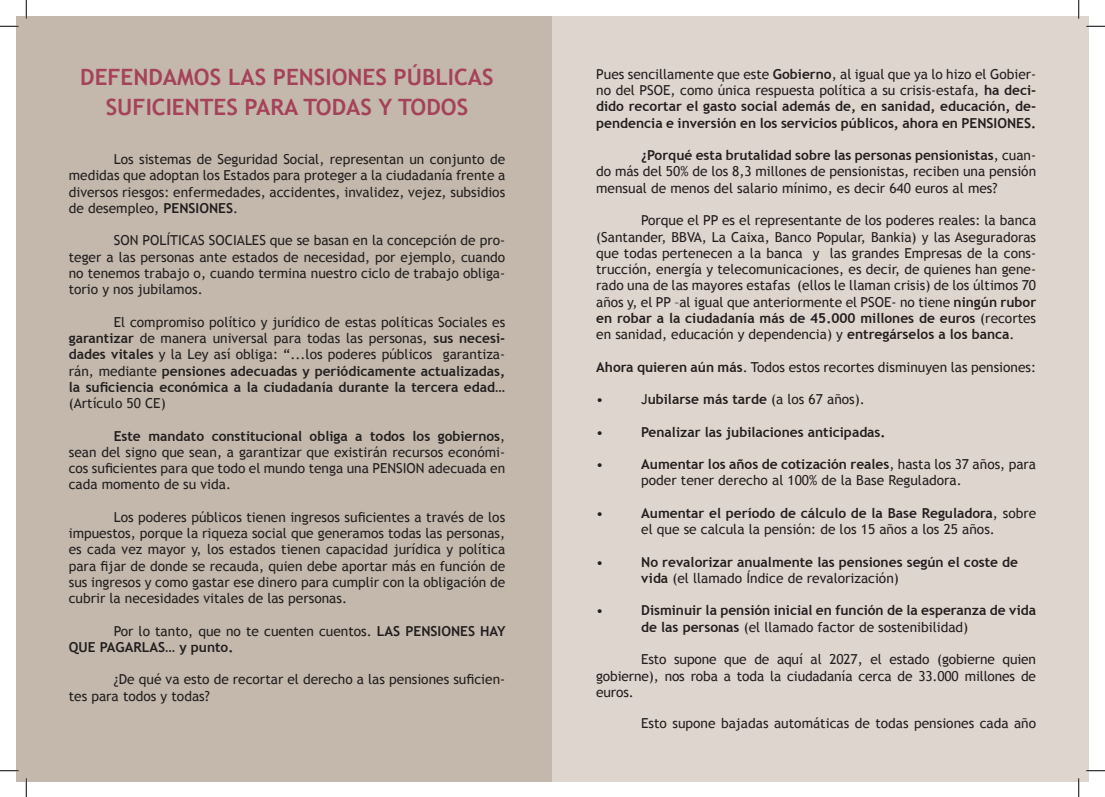
<style>
.page{position:relative;width:1105px;height:797px;background:#fff}
.page>*{position:absolute;margin:0;border:0;box-sizing:border-box;transform-origin:0 0}
.t1{font:700 22.5px/30px "Trebuchet MS";color:#a5425a;text-align:center}
.t2{font:13.75px/16.2px "Trebuchet MS";color:#231f20;text-align:justify}
.t3{font:700 13.75px/16.2px "Trebuchet MS";color:#231f20}
.s1{font-weight:700}
.s2{font-weight:400}
</style>
<div class="page">
<div style="left:16px;top:16px;width:536px;height:765px;background:#c3b8ab"></div>
<div style="left:552px;top:16px;width:537px;height:765px;background:#ded6ce"></div>
<svg style="left:0;top:25px;width:19px;height:2px"></svg>
<svg style="left:1086px;top:25px;width:19px;height:2px"></svg>
<svg style="left:0;top:770px;width:19px;height:1px"></svg>
<svg style="left:1086px;top:770px;width:19px;height:1px"></svg>
<svg style="left:25px;top:0;width:2px;height:19px"></svg>
<svg style="left:25px;top:778px;width:2px;height:19px"></svg>
<svg style="left:1078px;top:0;width:1px;height:19px"></svg>
<svg style="left:1078px;top:778px;width:1px;height:19px"></svg>
<p class="t1" style="left:80px;top:62px;width:415px">DEFENDAMOS LAS PENSIONES PÚBLICAS<br>SUFICIENTES PARA TODAS Y TODOS</p>
<p class="t2" style="left:69px;top:151px;width:438px;text-indent:45px">Los sistemas de Seguridad Social, representan un conjunto de medidas que adoptan los Estados para proteger a la ciudadanía frente a diversos riesgos: enfermedades, accidentes, invalidez, vejez, subsidios de desempleo, <span class="s1">PENSIONES</span>.</p>
<p class="t2" style="left:69px;top:233px;width:438px;text-indent:45px">SON POLÍTICAS SOCIALES que se basan en la concepción de pro&shy;teger a las personas ante estados de necesidad, por ejemplo, cuando no tenemos trabajo o, cuando termina nuestro ciclo de trabajo obliga&shy;torio y nos jubilamos.</p>
<p class="t2" style="left:69px;top:314px;width:438px;text-indent:45px">El compromiso político y jurídico de estas políticas Sociales es <span class="s1">garantizar</span> de manera universal para todas las personas, <span class="s1">sus necesi&shy;dades vitales</span> y la Ley así obliga: “...los poderes públicos garantiza&shy;rán, mediante <span class="s1">pensiones adecuadas y periódicamente actualizadas, la suficiencia económica a la ciudadanía durante la tercera edad… </span>(Artículo 50 CE)</p>
<p class="t2" style="left:69px;top:428px;width:438px;text-indent:45px"><span class="s1">Este mandato constitucional obliga a todos los gobiernos</span>, sean del signo que sean, a garantizar que existirán recursos económi&shy;cos suficientes para que todo el mundo tenga una PENSION adecuada en cada momento de su vida.</p>
<p class="t2" style="left:69px;top:509px;width:438px;text-indent:45px">Los poderes públicos tienen ingresos suficientes a través de los impuestos, porque la riqueza social que generamos todas las personas, es cada vez mayor y, los estados tienen capacidad jurídica y política para fijar de donde se recauda, quien debe aportar más en función de sus ingresos y como gastar ese dinero para cumplir con la obligación de cubrir la necesidades vitales de las personas.</p>
<p class="t3" style="left:69px;top:622px;width:438px;text-indent:45px"><span class="s2">Por lo tanto, que no te cuenten cuentos.</span> LAS PENSIONES HAY<br>QUE PAGARLAS… y punto.</p>
<p class="t2" style="left:69px;top:671px;width:438px;text-indent:45px">¿De qué va esto de recortar el derecho a las pensiones suficien&shy;tes para todos y todas?</p>
<p class="t3" style="left:596px;top:66px;width:441px;text-align:justify"><span class="s2">Pues sencillamente que este</span> Gobierno<span class="s2">, al igual que ya lo hizo el Gobier&shy;no del PSOE, como única respuesta política a su crisis-estafa,</span> ha deci&shy;dido recortar el gasto social además de, en sanidad, educación, de&shy;pendencia e inversión en los servicios públicos, ahora en PENSIONES.</p>
<p class="t2" style="left:596px;top:147px;width:441px;text-indent:45px"><span class="s1">¿Porqué esta brutalidad sobre las personas pensionistas</span>, cuan&shy;do más del 50% de los 8,3 millones de pensionistas, reciben una pensión mensual de menos del salario mínimo, es decir 640 euros al mes?</p>
<p class="t2" style="left:596px;top:212px;width:441px;text-indent:45px">Porque el PP es el representante de los poderes reales: la banca (Santander, BBVA, La Caixa, Banco Popular, Bankia) y las Aseguradoras que todas pertenecen a la banca y las grandes Empresas de la cons&shy;trucción, energía y telecomunicaciones, es decir, de quienes han gene&shy;rado una de las mayores estafas (ellos le llaman crisis) de los últimos 70 años y, el PP –al igual que anteriormente el PSOE- no tiene <span class="s1">ningún rubor en robar a la ciudadanía más de 45.000 millones de euros</span> (recortes en sanidad, educación y dependencia) y <span class="s1">entregárselos a los banca</span>.</p>
<p class="t2" style="left:596px;top:359px;width:441px"><span class="s1">Ahora quieren aún más</span>. Todos estos recortes disminuyen las pensiones:</p>
<p class="t2" style="left:596px;top:391px;width:9px">•</p>
<p class="t3" style="left:641px;top:391px;width:225px"><span class="s2">J</span>ubilarse más tarde <span class="s2">(a los 67 años).</span></p>
<p class="t2" style="left:596px;top:424px;width:9px">•</p>
<p class="t3" style="left:641px;top:423px;width:246px">Penalizar las jubilaciones anticipadas.</p>
<p class="t2" style="left:596px;top:456px;width:9px">•</p>
<p class="t2" style="left:641px;top:456px;width:396px"><span class="s1">Aumentar los años de cotización reales</span>, hasta los 37 años, para poder tener derecho al 100% de la Base Reguladora.</p>
<p class="t2" style="left:596px;top:505px;width:9px">•</p>
<p class="t2" style="left:641px;top:505px;width:396px"><span class="s1">Aumentar el período de cálculo de la Base Reguladora</span>, sobre el que se calcula la pensión: de los 15 años a los 25 años.</p>
<p class="t2" style="left:596px;top:554px;width:9px">•</p>
<p class="t3" style="left:641px;top:553px;width:378px">No revalorizar anualmente las pensiones según el coste de vida <span class="s2">(el llamado Índice de revalorización)</span></p>
<p class="t2" style="left:596px;top:602px;width:9px">•</p>
<p class="t3" style="left:641px;top:602px;width:396px">Disminuir la pensión inicial en función de la esperanza de vida de las personas <span class="s2">(el llamado factor de sostenibilidad)</span></p>
<p class="t2" style="left:596px;top:651px;width:441px;text-indent:45px">Esto supone que de aquí al 2027, el estado (gobierne quien gobierne), nos roba a toda la ciudadanía cerca de 33.000 millones de euros.</p>
<p class="t2" style="left:641px;top:715px;width:396px">Esto supone bajadas automáticas de todas pensiones cada año</p>
</div>
